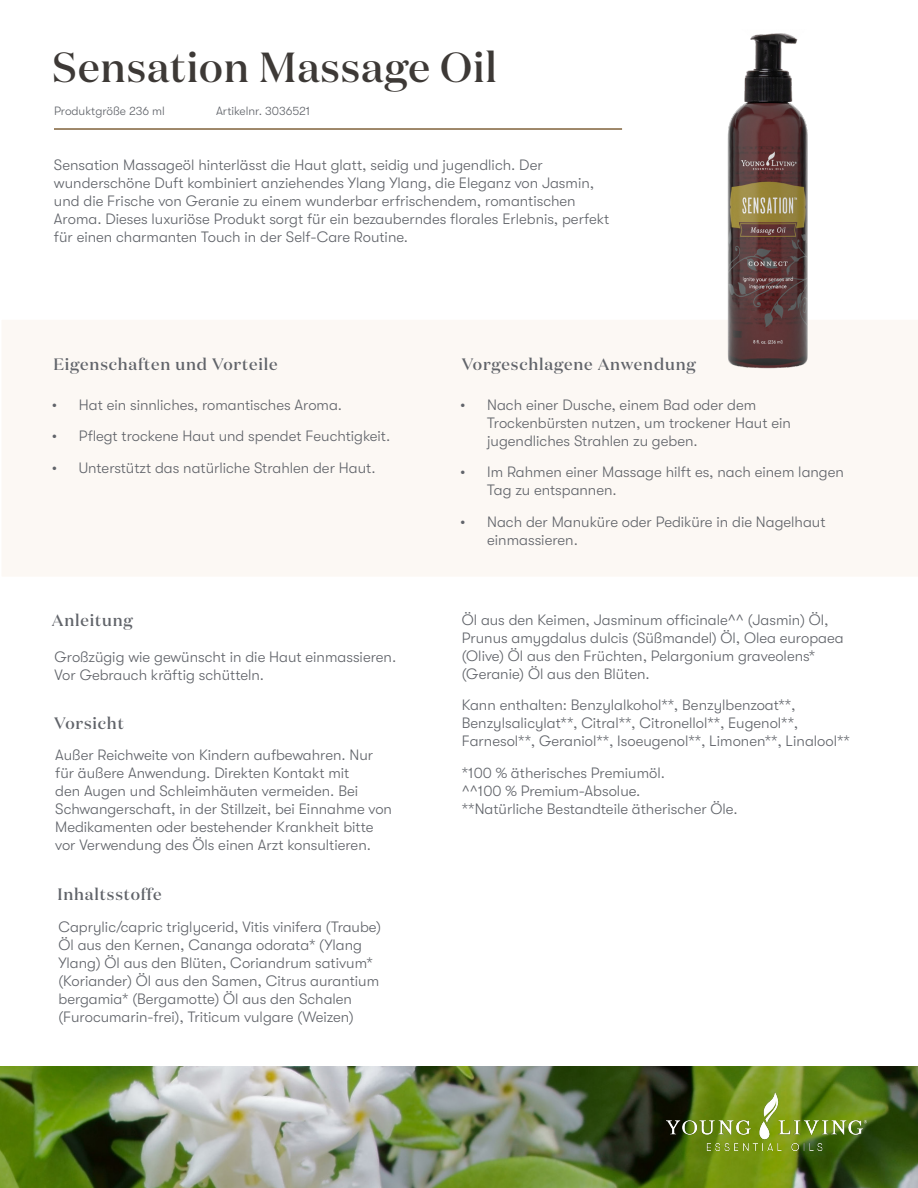
<style>
.page{position:relative;width:918px;height:1188px;background:#fff}
.page>*{position:absolute;margin:0;border:0;box-sizing:border-box;transform-origin:0 0}
.t1{font:500 42px "Domaine Display";letter-spacing:.02em;color:#3d3936}
.t2{font:500 16.5px "Domaine Display";letter-spacing:.05em;color:#61646a}
.t3{font:300 15px/18px "GT Walsheim Pro";color:#61646a}
.t4{font:300 12px "GT Walsheim Pro";color:#61646a}
</style>
<div class="page">
<div style="left:2px;top:320px;width:916px;height:256px;background:#fcf8f4"></div>
<img style="left:0;top:1066px;width:918px;height:122px">
<img style="left:666px;top:1093px;width:201px;height:58px">
<hr style="left:54px;top:128px;width:568px;height:2px;background:#80623b">
<img style="left:725px;top:102px;width:85px;height:268px">
<img style="left:744px;top:33px;width:54px;height:69px">
<h1 class="t1" style="left:52px;top:40px;width:446px">Sensation Massage Oil</h1>
<p class="t4" style="left:54px;top:104px;width:112px">Produktgröße 236 ml</p>
<p class="t4" style="left:216px;top:104px;width:96px">Artikelnr. 3036521</p>
<p class="t3" style="left:54px;top:156px;width:557px">Sensation Massageöl hinterlässt die Haut glatt, seidig und jugendlich. Der wunderschöne Duft kombiniert anziehendes Ylang Ylang, die Eleganz von Jasmin, und die Frische von Geranie zu einem wunderbar erfrischendem, romantischen Aroma. Dieses luxuriöse Produkt sorgt für ein bezauberndes florales Erlebnis, perfekt für einen charmanten Touch in der Self-Care Routine.</p>
<p class="t2" style="left:53px;top:354px;width:226px">Eigenschaften und Vorteile</p>
<p class="t3" style="left:52px;top:396px;width:292px">• Hat ein sinnliches, romantisches Aroma.</p>
<p class="t3" style="left:52px;top:427px;width:340px">• Pflegt trockene Haut und spendet Feuchtigkeit.</p>
<p class="t3" style="left:52px;top:459px;width:325px">• Unterstützt das natürliche Strahlen der Haut.</p>
<p class="t2" style="left:52px;top:610px;width:82px">Anleitung</p>
<p class="t3" style="left:55px;top:648px;width:343px">Großzügig wie gewünscht in die Haut einmassieren.<br>Vor Gebrauch kräftig schütteln.</p>
<p class="t2" style="left:54px;top:713px;width:71px">Vorsicht</p>
<p class="t3" style="left:55px;top:746px;width:338px">Außer Reichweite von Kindern aufbewahren. Nur für äußere Anwendung. Direkten Kontakt mit<br>den Augen und Schleimhäuten vermeiden. Bei Schwangerschaft, in der Stillzeit, bei Einnahme von Medikamenten oder bestehender Krankheit bitte vor Verwendung des Öls einen Arzt konsultieren.</p>
<p class="t2" style="left:57px;top:884px;width:106px">Inhaltsstoffe</p>
<p class="t3" style="left:58px;top:918px;width:324px">Caprylic/capric triglycerid, Vitis vinifera (Traube)<br>Öl aus den Kernen, Cananga odorata* (Ylang Ylang) Öl aus den Blüten, Coriandrum sativum* (Koriander) Öl aus den Samen, Citrus aurantium bergamia* (Bergamotte) Öl aus den Schalen (Furocumarin-frei), Triticum vulgare (Weizen)</p>
<p class="t2" style="left:462px;top:354px;width:236px">Vorgeschlagene Anwendung</p>
<p class="t3" style="left:487px;top:396px;width:305px;text-indent:-27px">• Nach einer Dusche, einem Bad oder dem<br>Trockenbürsten nutzen, um trockener Haut ein jugendliches Strahlen zu geben.</p>
<p class="t3" style="left:487px;top:463px;width:358px;text-indent:-27px">• Im Rahmen einer Massage hilft es, nach einem langen<br>Tag zu entspannen.</p>
<p class="t3" style="left:487px;top:513px;width:340px;text-indent:-27px">• Nach der Manuküre oder Pediküre in die Nagelhaut einmassieren.</p>
<p class="t3" style="left:462px;top:611px;width:383px">Öl aus den Keimen, Jasminum officinale^^ (Jasmin) Öl, Prunus amygdalus dulcis (Süßmandel) Öl, Olea europaea (Olive) Öl aus den Früchten, Pelargonium graveolens* (Geranie) Öl aus den Blüten.</p>
<p class="t3" style="left:462px;top:696px;width:390px">Kann enthalten: Benzylalkohol**, Benzylbenzoat**,<br>Benzylsalicylat**, Citral**, Citronellol**, Eugenol**,<br>Farnesol**, Geraniol**, Isoeugenol**, Limonen**, Linalool**</p>
<p class="t3" style="left:462px;top:764px;width:277px">*100 % ätherisches Premiumöl.<br>^^100 % Premium-Absolue.<br>**Natürliche Bestandteile ätherischer Öle.</p>
</div>
